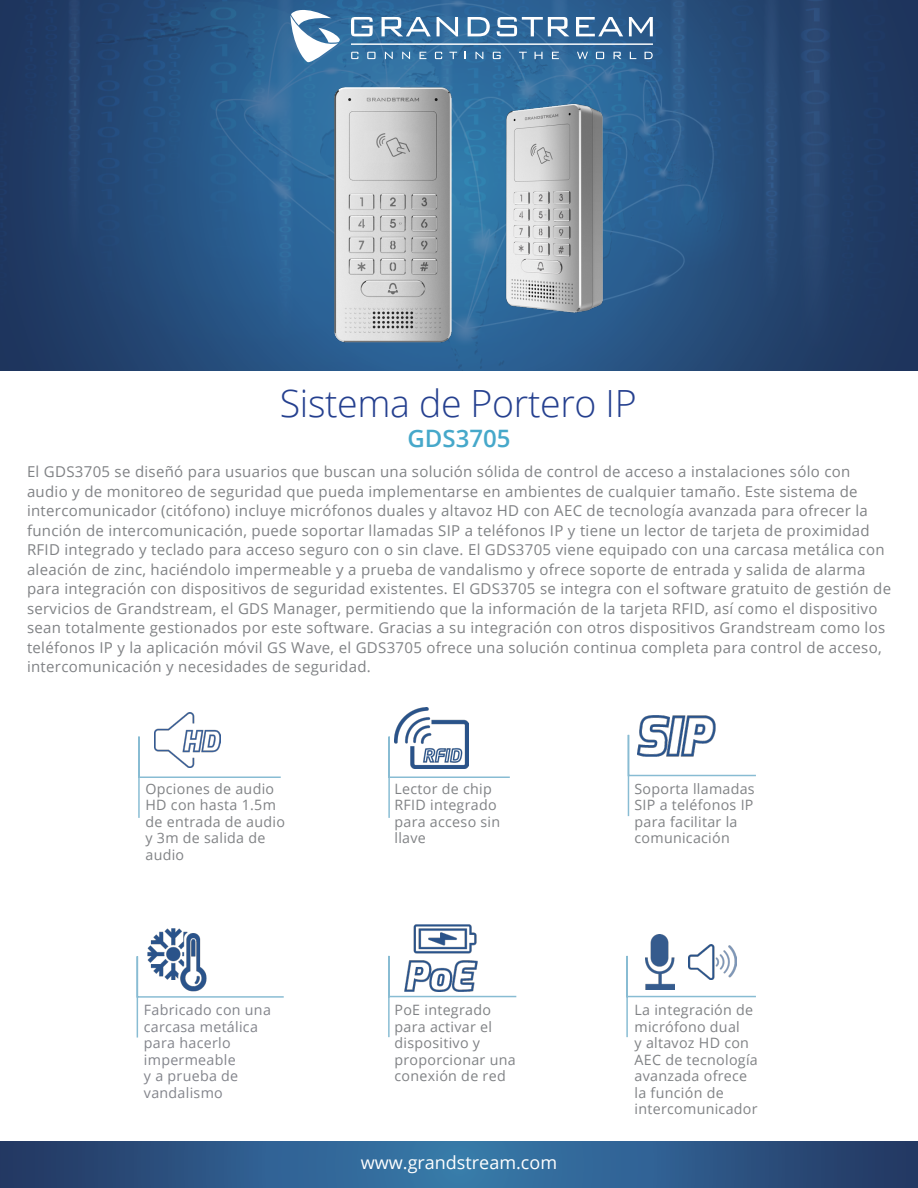
<style>
.page{position:relative;width:918px;height:1188px;background:#fff}
.page>*{position:absolute;margin:0;border:0;box-sizing:border-box;transform-origin:0 0}
.t1{font:300 37.5px "Open Sans";letter-spacing:-.01em;color:#25408f}
.t2{font:600 24px "Open Sans";color:#46a8ca}
.t3{font:18px "Open Sans";color:#fff}
.t4{font:15px/19.5px "Open Sans";letter-spacing:.02em;color:#808285}
.t5{font:14.25px/16.5px "Open Sans";letter-spacing:.02em;color:#808285}
.t6{font:14.25px/16.5px "Open Sans";letter-spacing:.02em;color:#82848b}
</style>
<div class="page">
<img style="left:0;top:0;width:918px;height:371px">
<img style="left:500px;top:99px;width:111px;height:218px">
<img style="left:327px;top:81px;width:133px;height:270px">
<svg style="left:291px;top:10px;width:49px;height:52px"></svg>
<svg style="left:351px;top:17px;width:22px;height:19px"></svg>
<svg style="left:382px;top:17px;width:49px;height:19px"></svg>
<svg style="left:437px;top:17px;width:21px;height:19px"></svg>
<svg style="left:468px;top:17px;width:22px;height:19px"></svg>
<svg style="left:497px;top:17px;width:72px;height:19px"></svg>
<svg style="left:576px;top:17px;width:47px;height:19px"></svg>
<svg style="left:629px;top:17px;width:24px;height:19px"></svg>
<svg style="left:351px;top:52px;width:7px;height:7px"></svg>
<svg style="left:367px;top:52px;width:9px;height:7px"></svg>
<svg style="left:385px;top:52px;width:8px;height:7px"></svg>
<svg style="left:402px;top:52px;width:8px;height:7px"></svg>
<svg style="left:420px;top:52px;width:6px;height:7px"></svg>
<svg style="left:435px;top:52px;width:7px;height:7px"></svg>
<svg style="left:449px;top:52px;width:8px;height:7px"></svg>
<svg style="left:476px;top:52px;width:7px;height:7px"></svg>
<svg style="left:493px;top:52px;width:8px;height:7px"></svg>
<svg style="left:519px;top:52px;width:8px;height:7px"></svg>
<svg style="left:535px;top:52px;width:8px;height:7px"></svg>
<svg style="left:552px;top:52px;width:7px;height:7px"></svg>
<svg style="left:645px;top:52px;width:8px;height:7px"></svg>
<svg style="left:596px;top:52px;width:8px;height:7px"></svg>
<svg style="left:614px;top:52px;width:7px;height:7px"></svg>
<svg style="left:630px;top:52px;width:6px;height:7px"></svg>
<svg style="left:577px;top:52px;width:11px;height:7px"></svg>
<hr style="left:351px;top:44px;width:302px;height:1px;background:#fff">
<img style="left:394px;top:707px;width:74px;height:28px">
<img style="left:639px;top:715px;width:77px;height:18px">
<img style="left:650px;top:935px;width:19px;height:19px">
<img style="left:154px;top:713px;width:66px;height:22px">
<img style="left:147px;top:928px;width:54px;height:27px">
<img style="left:413px;top:925px;width:64px;height:29px">
<img style="left:698px;top:944px;width:38px;height:10px">
<svg style="left:0;top:1142px;width:918px;height:46px;background:#2d5988"></svg>
<svg style="left:138px;top:735px;width:143px;height:83px"></svg>
<svg style="left:388px;top:735px;width:122px;height:83px"></svg>
<svg style="left:627px;top:733px;width:129px;height:84px"></svg>
<svg style="left:136px;top:955px;width:148px;height:83px"></svg>
<svg style="left:388px;top:955px;width:129px;height:83px"></svg>
<svg style="left:626px;top:954px;width:130px;height:84px"></svg>
<h1 class="t1" style="left:280px;top:377px;width:358px">Sistema de Portero IP</h1>
<h2 class="t2" style="left:407px;top:422px;width:105px">GDS3705</h2>
<p class="t4" style="left:27px;top:462px;width:866px">El GDS3705 se diseñó para usuarios que buscan una solución sólida de control de acceso a instalaciones sólo con audio y de monitoreo de seguridad que pueda implementarse en ambientes de cualquier tamaño. Este sistema de intercomunicador (citófono) incluye micrófonos duales y altavoz HD con AEC de tecnología avanzada para ofrecer la función de intercomunicación, puede soportar llamadas SIP a teléfonos IP y tiene un lector de tarjeta de proximidad RFID integrado y teclado para acceso seguro con o sin clave. El GDS3705 viene equipado con una carcasa metálica con aleación de zinc, haciéndolo impermeable y a prueba de vandalismo y ofrece soporte de entrada y salida de alarma para integración con dispositivos de seguridad existentes. El GDS3705 se integra con el software gratuito de gestión de servicios de Grandstream, el GDS Manager, permitiendo que la información de la tarjeta RFID, así como el dispositivo sean totalmente gestionados por este software. Gracias a su integración con otros dispositivos Grandstream como los teléfonos IP y la aplicación móvil GS Wave, el GDS3705 ofrece una solución continua completa para control de acceso, intercomunicación y necesidades de seguridad.</p>
<p class="t5" style="left:146px;top:780px;width:141px">Opciones de audio<br>HD con hasta 1.5m de entrada de audio y 3m de salida de audio</p>
<p class="t5" style="left:394px;top:780px;width:107px">Lector de chip<br>RFID integrado para acceso sin llave</p>
<p class="t5" style="left:635px;top:780px;width:122px">Soporta llamadas<br>SIP a teléfonos IP para facilitar la comunicación</p>
<p class="t6" style="left:144px;top:1001px;width:129px">Fabricado con una carcasa metálica para hacerlo impermeable<br>y a prueba de vandalismo</p>
<p class="t5" style="left:394px;top:1001px;width:123px">PoE integrado para activar el dispositivo y proporcionar una conexión de red</p>
<p class="t5" style="left:635px;top:1001px;width:125px">La integración de micrófono dual<br>y altavoz HD con<br>AEC de tecnología avanzada ofrece la función de intercomunicador</p>
<p class="t3" style="left:361px;top:1151px;width:198px">www.grandstream.com</p>
</div>
